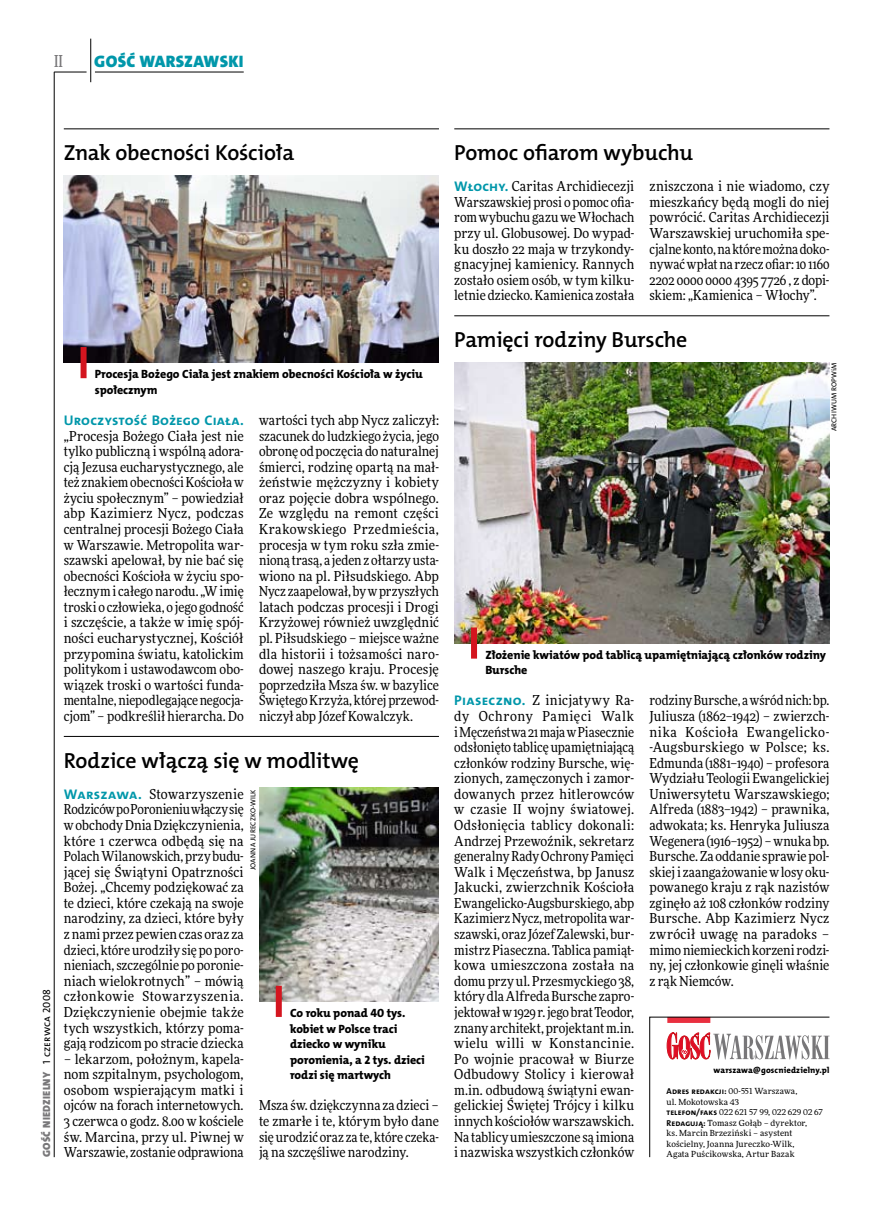
<style>
.page{position:relative;width:872px;height:1221px;background:#fff}
.page>*{position:absolute;margin:0;border:0;box-sizing:border-box;transform-origin:0 0}
.t1{font:21.9px "The Mix HP6 Se Bld";letter-spacing:-.01em;color:#000}
.t2{font:16.65px "The Mix HP9 Blk";letter-spacing:.02em;color:#0097aa}
.t3{font:500 16.5px "Freeday Narrow";color:#787779;scale:.9 1}
.t4{font:13.95px "The Mix HP7 Bld";letter-spacing:.005em;color:#0097aa}
.t5{font:13.8px/15.6px "Freeday Narrow News";color:#000;text-align:justify}
.t6{font:12px/15.6px "The Mix HP8 Ex Bld";letter-spacing:-.005em;color:#000}
.t7{font:10.5px "The Mix HP9 Blk";letter-spacing:.025em;color:#787779}
.t8{font:8.55px "The Mix HP8 Ex Bld";letter-spacing:.02em;color:#000}
.t9{font:8.4px/10.5px "Freeday News";letter-spacing:.015em;color:#000}
.t10{font:7.2px "The Mix HP5 Plain";letter-spacing:.015em;color:#000}
.s1{font-family:"The Mix HP7 Bld";font-size:13.95px;color:#0097aa}
.s2{font-family:"The Mix HP5 Plain";color:#000}
.s3{font-family:"The Mix HP7 Bld";font-size:8.55px}
</style>
<div class="page">
<hr style="left:54px;top:72px;width:1px;height:1085px;background:#000">
<hr style="left:90px;top:39px;width:1px;height:43px;background:#000">
<hr style="left:54px;top:72px;width:33px;height:1px;background:#000">
<hr style="left:95px;top:72px;width:149px;height:1px;background:#000">
<svg style="left:649px;top:1016px;width:181px;height:141px"></svg>
<hr style="left:64px;top:129px;width:375px;height:1px;background:#000">
<hr style="left:454px;top:129px;width:375px;height:1px;background:#000">
<img style="left:454px;top:362px;width:375px;height:281px">
<img style="left:64px;top:176px;width:375px;height:186px">
<div style="left:471px;top:627px;width:6px;height:31px;background:#d4151f"></div>
<div style="left:81px;top:347px;width:6px;height:31px;background:#d4151f"></div>
<hr style="left:454px;top:315px;width:375px;height:1px;background:#000">
<hr style="left:64px;top:736px;width:375px;height:1px;background:#000">
<img style="left:259px;top:787px;width:180px;height:214px">
<div style="left:276px;top:985px;width:6px;height:31px;background:#d4151f"></div>
<p class="t3" style="left:54px;top:50px;width:11px">II</p>
<p class="t2" style="left:94px;top:50px;width:151px">GOŚĆ WARSZAWSKI</p>
<h1 class="t1" style="left:64px;top:139px;width:232px">Znak obecności Kościoła</h1>
<h1 class="t1" style="left:454px;top:139px;width:240px">Pomoc ofiarom wybuchu</h1>
<p class="t5" style="left:454px;top:178px;width:181px"><span class="s1">Włochy.</span> Caritas Archidiecezji Warszawskiej prosi o pomoc ofia&shy;rom wybuchu gazu we Włochach przy ul. Globusowej. Do wypad&shy;ku doszło 22 maja w trzykondy&shy;gnacyjnej kamienicy. Rannych zostało osiem osób, w tym kilku&shy;letnie dziecko. Kamienica została</p>
<p class="t5" style="left:649px;top:178px;width:181px">zniszczona i nie wiadomo, czy mieszkańcy będą mogli do niej powrócić. Caritas Archidiecezji Warszawskiej uruchomiła spe&shy;cjalne konto, na które można doko&shy;nywać wpłat na rzecz ofiar: 10 1160<br>2202 0000 0000 4395 7726 , z dopi&shy;skiem: „Kamienica – Włochy”.</p>
<p class="t7" style="left:40px;top:1156px;width:169px;rotate:-90deg">GOŚĆ NIEDZIELNY <span class="s2">1 czerwca 2008</span></p>
<h1 class="t1" style="left:454px;top:325px;width:235px">Pamięci rodziny Bursche</h1>
<p class="t6" style="left:95px;top:366px;width:329px">Procesja Bożego Ciała jest znakiem obecności Kościoła w życiu społecznym</p>
<p class="t10" style="left:829px;top:431px;width:70px;rotate:-90deg">ARCHIWUM ROPWim</p>
<p class="t5" style="left:259px;top:412px;width:181px">wartości tych abp Nycz zaliczył: szacunek do ludzkiego życia, jego obronę od poczęcia do naturalnej śmierci, rodzinę opartą na mał&shy;żeństwie mężczyzny i kobiety oraz pojęcie dobra wspólnego.<br>Ze względu na remont części Krakowskiego Przedmieścia, procesja w tym roku szła zmie&shy;nioną trasą, a jeden z ołtarzy usta&shy;wiono na pl. Piłsudskiego. Abp Nycz zaapelował, by w przyszłych latach podczas procesji i Drogi Krzyżowej również uwzględnić pl. Piłsudskiego – miejsce ważne dla historii i tożsamości naro&shy;dowej naszego kraju. Procesję poprzedziła Msza św. w bazylice Świętego Krzyża, której przewod&shy;niczył abp Józef Kowalczyk.</p>
<p class="t4" style="left:64px;top:411px;width:181px">Uroczystość Bożego Ciała.</p>
<p class="t5" style="left:64px;top:427px;width:181px">„Procesja Bożego Ciała jest nie tylko publiczną i wspólną adora&shy;cją Jezusa eucharystycznego, ale też znakiem obecności Kościoła w życiu społecznym” – powiedział abp Kazimierz Nycz, podczas centralnej procesji Bożego Ciała w Warszawie. Metropolita war&shy;szawski apelował, by nie bać się obecności Kościoła w życiu spo&shy;łecznym i całego narodu. „W imię troski o człowieka, o jego godność i szczęście, a także w imię spój&shy;ności eucharystycznej, Kościół przypomina światu, katolickim politykom i ustawodawcom obo&shy;wiązek troski o wartości funda&shy;mentalne, niepodlegające negocja&shy;cjom” – podkreślił hierarcha. Do</p>
<p class="t6" style="left:485px;top:646px;width:342px">Złożenie kwiatów pod tablicą upamiętniającą członków rodziny<br>Bursche</p>
<p class="t5" style="left:454px;top:692px;width:181px"><span class="s1">Piaseczno.</span> Z inicjatywy Ra&shy;dy Ochrony Pamięci Walk iMęczeństwa 21 maja wPiasecznie odsłonięto tablicę upamiętniającą członków rodziny Bursche, wię&shy;zionych, zamęczonych i zamor&shy;dowanych przez hitlerowców w czasie II wojny światowej.<br>Odsłonięcia tablicy dokonali:<br>Andrzej Przewoźnik, sekretarz generalny Rady Ochrony Pamięci Walk i Męczeństwa, bp Janusz Jakucki, zwierzchnik Kościoła Ewangelicko-Augsburskiego, abp Kazimierz Nycz, metropolita war&shy;szawski, oraz Józef Zalewski, bur&shy;mistrz Piaseczna. Tablica pamiąt&shy;kowa umieszczona została na domu przy ul. Przesmyckiego 38, który dla Alfreda Bursche zapro&shy;jektował w1929 r. jego brat Teodor, znany architekt, projektant m.in. wielu willi w Konstancinie.<br>Po wojnie pracował w Biurze Odbudowy Stolicy i kierował m.in. odbudową świątyni ewan&shy;gelickiej Świętej Trójcy i kilku innych kościołów warszawskich.<br>Na tablicy umieszczone są imiona i nazwiska wszystkich członków</p>
<p class="t5" style="left:649px;top:692px;width:181px">rodziny Bursche, awśród nich: bp.<br>Juliusza (1862–1942) – zwierzch&shy;nika Kościoła Ewangelicko--Augsburskiego w Polsce; ks.<br>Edmunda (1881–1940) – profesora Wydziału Teologii Ewangelickiej Uniwersytetu Warszawskiego; Alfreda (1883–1942) – prawnika, adwokata; ks. Henryka Juliusza Wegenera (1916–1952) – wnuka bp.<br>Bursche. Za oddanie sprawie pol&shy;skiej i zaangażowanie wlosy oku&shy;powanego kraju z rąk nazistów zginęło aż 108 członków rodziny Bursche. Abp Kazimierz Nycz zwrócił uwagę na paradoks – mimo niemieckich korzeni rodzi&shy;ny, jej członkowie ginęli właśnie z rąk Niemców.</p>
<h1 class="t1" style="left:64px;top:746px;width:297px">Rodzice włączą się w modlitwę</h1>
<p class="t5" style="left:64px;top:786px;width:181px"><span class="s1">Warszawa.</span> Stowarzyszenie Rodziców po Poronieniu włączy się w obchody Dnia Dziękczynienia, które 1 czerwca odbędą się na Polach Wilanowskich, przy budu&shy;jącej się Świątyni Opatrzności Bożej. „Chcemy podziękować za te dzieci, które czekają na swoje narodziny, za dzieci, które były z nami przez pewien czas oraz za dzieci, które urodziły się po poro&shy;nieniach, szczególnie po poronie&shy;niach wielokrotnych” – mówią członkowie Stowarzyszenia.<br>Dziękczynienie obejmie także tych wszystkich, którzy poma&shy;gają rodzicom po stracie dziecka</p>
<p class="t5" style="left:64px;top:1050px;width:181px">– lekarzom, położnym, kapela&shy;nom szpitalnym, psychologom, osobom wspierającym matki i ojców na forach internetowych.<br>3 czerwca o godz. 8.00 w kościele św. Marcina, przy ul. Piwnej w Warszawie, zostanie odprawiona</p>
<p class="t10" style="left:248px;top:870px;width:81px;rotate:-90deg">Joanna Jureczko-Wi lk</p>
<p class="t6" style="left:290px;top:1005px;width:136px">Co roku ponad 40 tys. kobiet w Polsce traci dziecko w wyniku poronienia, a 2 tys. dzieci rodzi się martwych</p>
<p class="t8" style="left:713px;top:1064px;width:118px">warszawa@goscniedzielny.pl</p>
<p class="t9" style="left:666px;top:1085px;width:158px"><span class="s3">Adres redakcji:</span> 00-551 Warszawa,<br>ul. Mokotowska 43<br><span class="s3">telefon/faks</span> 022 621 57 99, 022 629 02 67<br><span class="s3">Redagują:</span> Tomasz Gołąb – dyrektor,<br>ks. Marcin Brzeziński – asystent kościelny, Joanna Jureczko-Wilk,<br>Agata Puścikowska, Artur Bazak</p>
<p class="t5" style="left:259px;top:1097px;width:181px">Msza św. dziękczynna za dzieci – te zmarłe i te, którym było dane się urodzić oraz za te, które czeka&shy;ją na szczęśliwe narodziny.</p>
</div>
